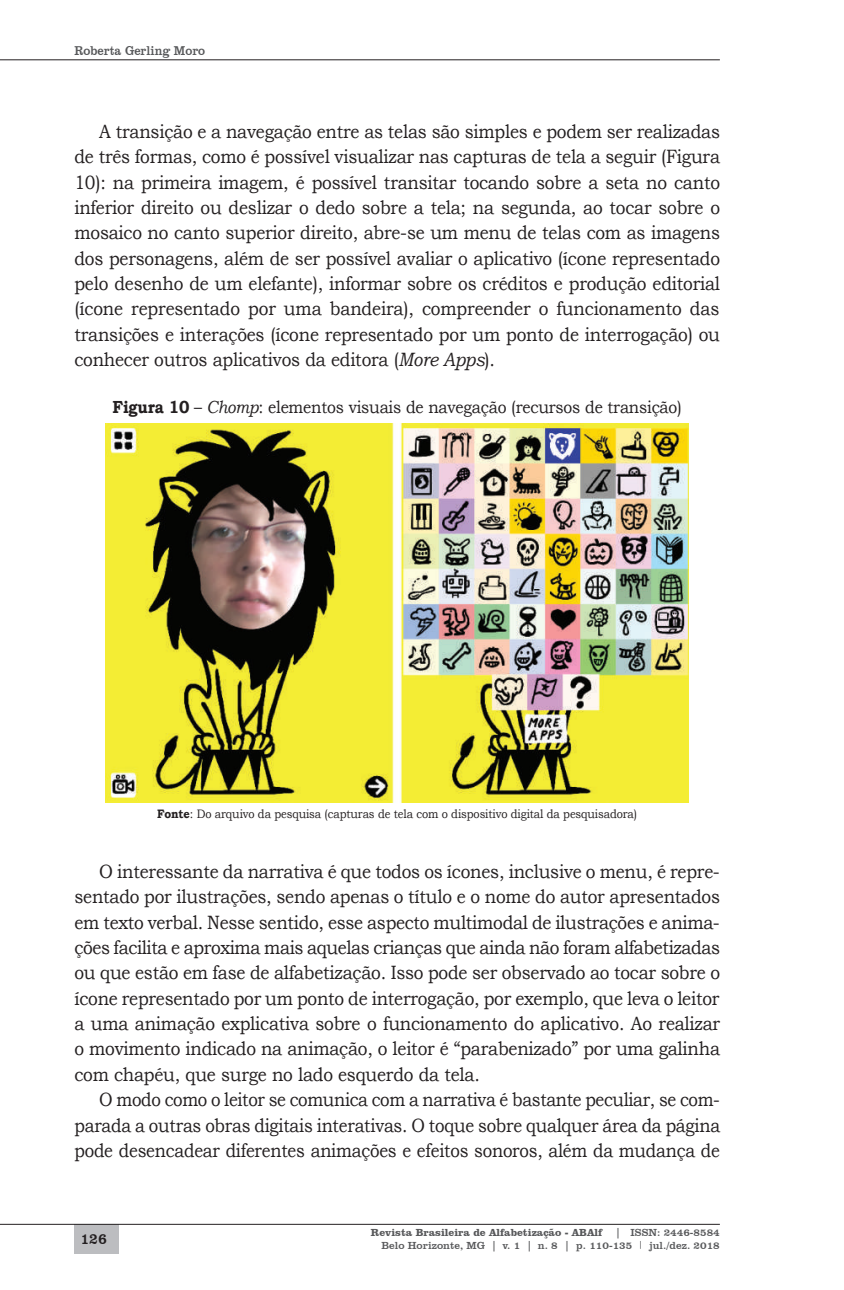
<style>
.page{position:relative;width:844px;height:1290px;background:#fff}
.page>*{position:absolute;margin:0;border:0;box-sizing:border-box;transform-origin:0 0}
.t1{font:19.25px/25.4px "Bookman Old Style";letter-spacing:-.015em;color:#231f20;text-align:justify;scale:.9 1}
.t2{font:19.25px/25.4px "Bookman Old Style";letter-spacing:-.015em;color:#231f20;text-align:justify;scale:.88 1}
.t3{font:17.5px "Bookman Old Style";letter-spacing:-.015em;color:#231f20;scale:.9 1}
.t4{font:15.75px "Clarendon BT";color:#231f20;scale:.9 1}
.t5{font:13.12px "Clarendon BT";color:#57585a;scale:.9 1}
.t6{font:12.25px "Bookman Old Style";letter-spacing:-.01em;color:#231f20;scale:.9 1}
.t7{font:10.5px/12.6px "Clarendon BT";color:#57585a;text-align:right}
.s1{font-style:italic}
.s2{font-weight:700}
</style>
<div class="page">
<div style="left:74px;top:1224px;width:45px;height:29px;background:#bcbdc0"></div>
<hr style="left:0;top:1224px;width:719px;height:1px;background:#231f20">
<hr style="left:0;top:60px;width:719px;height:1px;background:#231f20">
<img style="left:106px;top:424px;width:582px;height:378px">
<p class="t5" style="left:74px;top:42px;width:146px">Roberta Gerling Moro</p>
<p class="t1" style="left:74px;top:119px;width:718px;text-indent:25px">A transição e a navegação entre as telas são simples e podem ser realizadas de três formas, como é possível visualizar nas capturas de tela a seguir (Figura 10): na primeira imagem, é possível transitar tocando sobre a seta no canto inferior direito ou deslizar o dedo sobre a tela; na segunda, ao tocar sobre o mosaico no canto superior direito, abre-se um menu de telas com as imagens dos personagens, além de ser possível avaliar o aplicativo (ícone representado pelo desenho de um elefante), informar sobre os créditos e produção editorial (ícone representado por uma bandeira), compreender o funcionamento das transições e interações (ícone representado por um ponto de interrogação) ou conhecer outros aplicativos da editora (<span class="s1">More Apps</span>).</p>
<p class="t3" style="left:112px;top:395px;width:634px"><span class="s2">Figura 10</span> – <span class="s1">Chomp</span>: elementos visuais de navegação (recursos de transição)</p>
<p class="t6" style="left:157px;top:806px;width:535px"><span class="s2">Fonte</span>: Do arquivo da pesquisa (capturas de tela com o dispositivo digital da pesquisadora)</p>
<p class="t1" style="left:74px;top:858px;width:718px;text-indent:25px">O interessante da narrativa é que todos os ícones, inclusive o menu, é repre&shy;sentado por ilustrações, sendo apenas o título e o nome do autor apresentados em texto verbal. Nesse sentido, esse aspecto multimodal de ilustrações e anima&shy;ções facilita e aproxima mais aquelas crianças que ainda não foram alfabetizadas ou que estão em fase de alfabetização. Isso pode ser observado ao tocar sobre o ícone representado por um ponto de interrogação, por exemplo, que leva o leitor a uma animação explicativa sobre o funcionamento do aplicativo. Ao realizar o movimento indicado na animação, o leitor é “parabenizado” por uma galinha com chapéu, que surge no lado esquerdo da tela.</p>
<p class="t2" style="left:74px;top:1087px;width:735px;text-indent:25px">O modo como o leitor se comunica com a narrativa é bastante peculiar, se com&shy;parada a outras obras digitais interativas. O toque sobre qualquer área da página pode desencadear diferentes animações e efeitos sonoros, além da mudança de</p>
<p class="t4" style="left:80px;top:1229px;width:31px">126</p>
<p class="t7" style="left:371px;top:1226px;width:350px"><span class="s2">Revista Brasileira de Alfabetização - ABAlf</span> | ISSN: 2446-8584<br>Belo Horizonte, MG | v. 1 | n. 8 | p. 110-135 <sup>|</sup> jul./dez. 2018</p>
</div>
